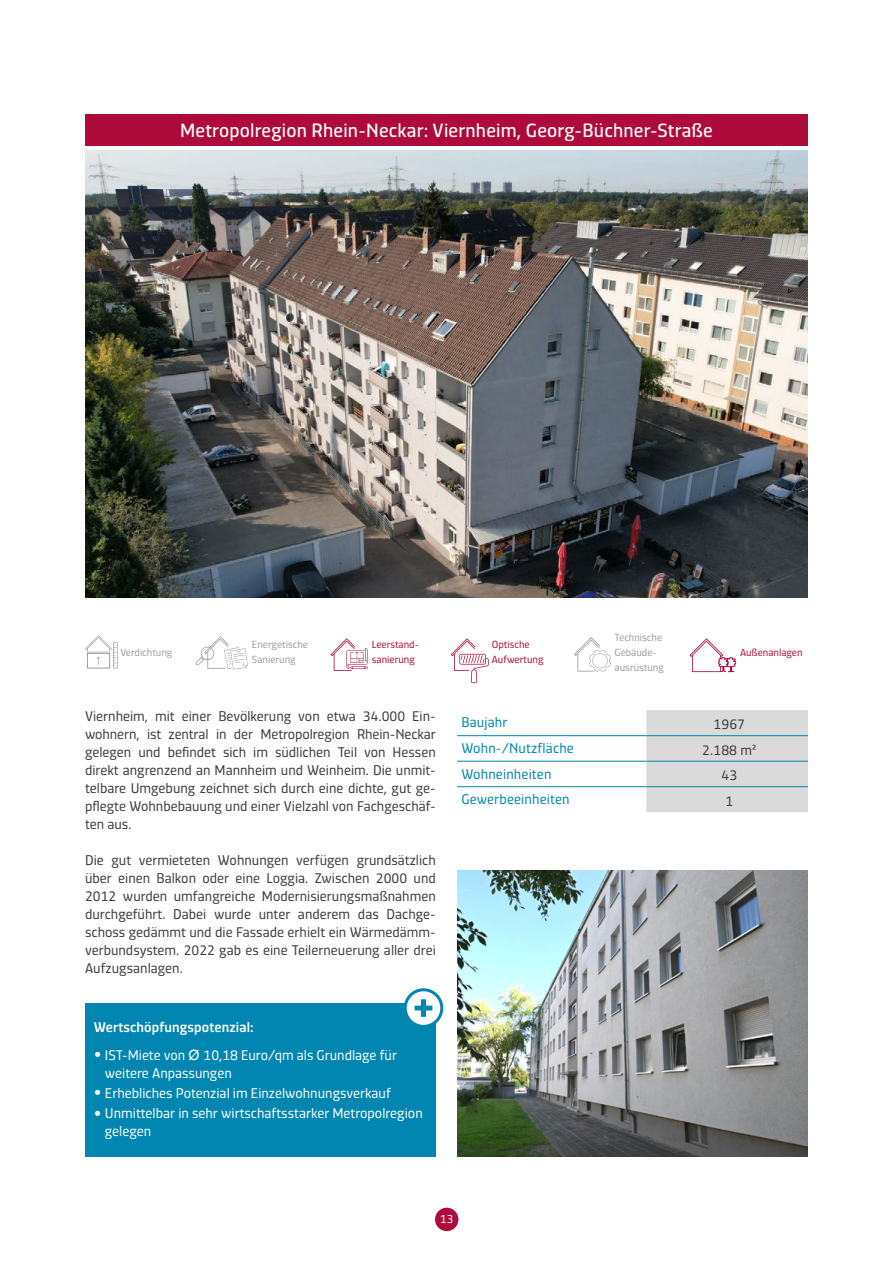
<style>
.page{position:relative;width:893px;height:1263px;background:#fff}
.page>*{position:absolute;margin:0;border:0;box-sizing:border-box;transform-origin:0 0}
.t1{font:19.5px "Dic Sans";letter-spacing:.01em;color:#fff}
.t2{font:14.25px/18px "Dic Sans";color:#3c3c3b;text-align:justify}
.t3{font:14.25px/18px "Dic Sans";color:#fff}
.t4{font:14.25px "Dic Sans";letter-spacing:.01em;color:#0086b0}
.t5{font:500 14.25px "Dic Sans";letter-spacing:.01em;color:#fff}
.t6{font:12px "Dic Sans";color:#fff}
.t7{font:10.5px/15px "Dic Sans";color:#9d9d9c}
.t8{font:10.5px/15px "Dic Sans";color:#ae0a3b}
.s1{font-family:"Arial"}
</style>
<div class="page">
<div style="left:85px;top:1003px;width:351px;height:153px;background:#0086b0"></div>
<svg style="left:405px;top:990px;width:37px;height:36px"></svg>
<div style="left:404px;top:988px;width:39px;height:40px;border:3px solid #0086b0;border-radius:50%"></div>
<svg style="left:415px;top:999px;width:17px;height:18px"></svg>
<img style="left:85px;top:151px;width:723px;height:446px">
<div style="left:85px;top:114px;width:723px;height:32px;background:#ae0a3b"></div>
<svg style="left:457px;top:710px;width:351px;height:102px"></svg>
<hr style="left:457px;top:735px;width:189px;height:1px;background:#0086b0">
<hr style="left:646px;top:735px;width:162px;height:1px;background:#0086b0">
<hr style="left:457px;top:761px;width:189px;height:1px;background:#0086b0">
<hr style="left:646px;top:761px;width:162px;height:1px;background:#0086b0">
<hr style="left:457px;top:786px;width:189px;height:1px;background:#0086b0">
<hr style="left:646px;top:786px;width:162px;height:1px;background:#0086b0">
<img style="left:457px;top:870px;width:351px;height:287px">
<svg style="left:195px;top:636px;width:53px;height:33px"></svg>
<svg style="left:330px;top:638px;width:38px;height:33px"></svg>
<svg style="left:451px;top:638px;width:38px;height:45px"></svg>
<svg style="left:574px;top:637px;width:37px;height:35px"></svg>
<svg style="left:690px;top:638px;width:47px;height:35px"></svg>
<svg style="left:85px;top:635px;width:33px;height:33px"></svg>
<div style="left:435px;top:1208px;width:23px;height:23px;background:#ae0a3b;border-radius:50%"></div>
<h1 class="t1" style="left:180px;top:117px;width:534px">Metropolregion Rhein-Neckar: Viernheim, Georg-Büchner-Straße</h1>
<p class="t7" style="left:252px;top:637px;width:58px">Energetische<br>Sanierung</p>
<p class="t8" style="left:372px;top:637px;width:49px">Leerstand&shy;sanierung</p>
<p class="t8" style="left:492px;top:637px;width:53px">Optische<br>Aufwertung</p>
<p class="t7" style="left:615px;top:629px;width:51px">Technische<br>Gebäude&shy;ausrüstung</p>
<p class="t7" style="left:120px;top:644px;width:54px">Verdichtung</p>
<p class="t8" style="left:740px;top:644px;width:64px">Außenanlagen</p>
<p class="t2" style="left:85px;top:706px;width:352px">Viernheim, mit einer Bevölkerung von etwa 34.000 Ein&shy;wohnern, ist zentral in der Metropolregion Rhein-Neckar gelegen und befindet sich im südlichen Teil von Hessen direkt angrenzend an Mannheim und Weinheim. Die unmit&shy;telbare Umgebung zeichnet sich durch eine dichte, gut ge&shy;pflegte Wohnbebauung und einer Vielzahl von Fachgeschäf&shy;ten aus.</p>
<p class="t2" style="left:85px;top:850px;width:352px">Die gut vermieteten Wohnungen verfügen grundsätzlich über einen Balkon oder eine Loggia. Zwischen 2000 und 2012 wurden umfangreiche Modernisierungsmaßnahmen durchgeführt. Dabei wurde unter anderem das Dachge&shy;schoss gedämmt und die Fassade erhielt ein Wärmedämm&shy;verbundsystem. 2022 gab es eine Teilerneuerung aller drei Aufzugsanlagen.</p>
<p class="t5" style="left:94px;top:1016px;width:161px">Wertschöpfungspotenzial:</p>
<p class="t3" style="left:105px;top:1046px;width:294px;text-indent:-11px">• IST-Miete von <span class="s1">Ø</span> 10,18 Euro/qm als Grundlage für weitere Anpassungen</p>
<p class="t3" style="left:94px;top:1084px;width:299px">• Erhebliches Potenzial im Einzelwohnungsverkauf</p>
<p class="t3" style="left:105px;top:1104px;width:319px;text-indent:-11px">• Unmittelbar in sehr wirtschaftsstarker Metropolregion gelegen</p>
<p class="t4" style="left:461px;top:712px;width:48px">Baujahr</p>
<p class="t2" style="left:713px;top:715px;width:33px">1967</p>
<p class="t4" style="left:461px;top:738px;width:114px">Wohn-/Nutzfläche</p>
<p class="t2" style="left:702px;top:740px;width:56px">2.188 m2</p>
<p class="t4" style="left:461px;top:763px;width:92px">Wohneinheiten</p>
<p class="t2" style="left:721px;top:766px;width:17px">43</p>
<p class="t4" style="left:461px;top:789px;width:110px">Gewerbeeinheiten</p>
<p class="t2" style="left:725px;top:791px;width:9px">1</p>
<p class="t6" style="left:440px;top:1210px;width:15px">13</p>
</div>
